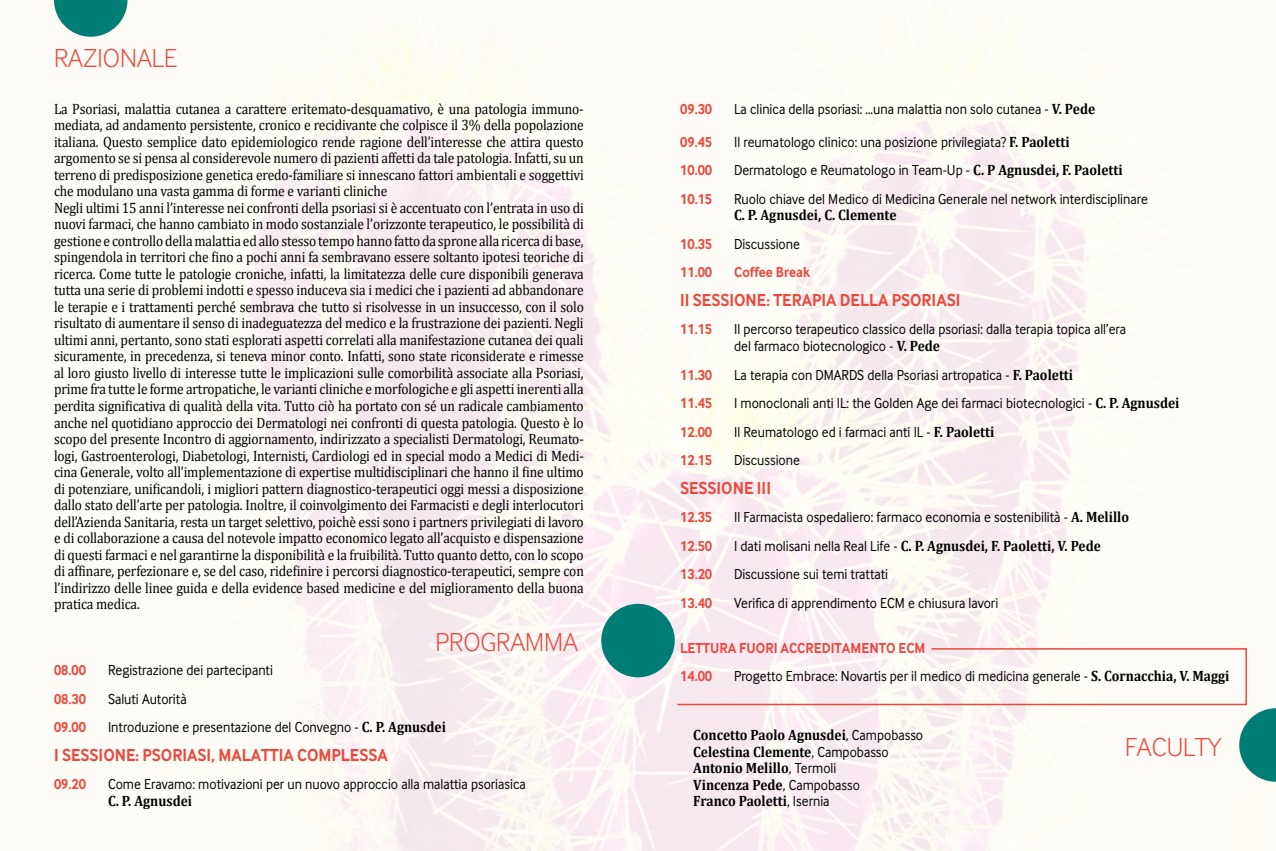
<style>
.page{position:relative;width:1276px;height:851px;background:#fff}
.page>*{position:absolute;margin:0;border:0;box-sizing:border-box;transform-origin:0 0}
.t1{font:300 27px "Inter Face";color:#e94a3f}
.t2{font:700 18px "Inter Face";color:#e94a3f;scale:.9 1}
.t3{font:15px/16.5px "Cambria";letter-spacing:-.01em;color:#000;scale:.9 1}
.t4{font:15px/16.5px "Inter Face";color:#000;scale:.9 1}
.t5{font:700 15px/16.5px "Cambria";color:#000;scale:.9 1}
.t6{font:700 15px/28.5px "Inter Face";color:#e94a3f;scale:.9 1}
.s1{font-family:"Cambria";font-weight:700}
.s2{font-family:"Inter Face";font-weight:400}
</style>
<div class="page">
<img style="left:127px;top:0;width:1149px;height:850px">
<svg style="left:54px;top:0;width:73px;height:37px"></svg>
<svg style="left:676px;top:647px;width:600px;height:134px"></svg>
<div style="left:601px;top:603px;width:74px;height:74px;background:#007d75;border-radius:50%"></div>
<h1 class="t1" style="left:54px;top:43px;width:125px">RAZIONALE</h1>
<p class="t3" style="left:54px;top:100px;width:590px">La Psoriasi, malattia cutanea a carattere eritemato-desquamativo, è una patologia immuno&shy;mediata, ad andamento persistente, cronico e recidivante che colpisce il 3% della popolazione italiana. Questo semplice dato epidemiologico rende ragione dell’interesse che attira questo argomento se si pensa al considerevole numero di pazienti affetti da tale patologia. Infatti, su un terreno di predisposizione genetica eredo-familiare si innescano fattori ambientali e soggettivi che modulano una vasta gamma di forme e varianti cliniche<br>Negli ultimi 15 anni l’interesse nei confronti della psoriasi si è accentuato con l’entrata in uso di nuovi farmaci, che hanno cambiato in modo sostanziale l’orizzonte terapeutico, le possibilità di gestione e controllo della malattia ed allo stesso tempo hanno fatto da sprone alla ricerca di base, spingendola in territori che fino a pochi anni fa sembravano essere soltanto ipotesi teoriche di ricerca. Come tutte le patologie croniche, infatti, la limitatezza delle cure disponibili generava tutta una serie di problemi indotti e spesso induceva sia i medici che i pazienti ad abbandonare le terapie e i trattamenti perché sembrava che tutto si risolvesse in un insuccesso, con il solo risultato di aumentare il senso di inadeguatezza del medico e la frustrazione dei pazienti. Negli ultimi anni, pertanto, sono stati esplorati aspetti correlati alla manifestazione cutanea dei quali sicuramente, in precedenza, si teneva minor conto. Infatti, sono state riconsiderate e rimesse al loro giusto livello di interesse tutte le implicazioni sulle comorbilità associate alla Psoriasi, prime fra tutte le forme artropatiche, le varianti cliniche e morfologiche e gli aspetti inerenti alla perdita significativa di qualità della vita. Tutto ciò ha portato con sé un radicale cambiamento anche nel quotidiano approccio dei Dermatologi nei confronti di questa patologia. Questo è lo scopo del presente Incontro di aggiornamento, indirizzato a specialisti Dermatologi, Reumato&shy;logi, Gastroenterologi, Diabetologi, Internisti, Cardiologi ed in special modo a Medici di Medi&shy;cina Generale, volto all’implementazione di expertise multidisciplinari che hanno il fine ultimo di potenziare, unificandoli, i migliori pattern diagnostico-terapeutici oggi messi a disposizione dallo stato dell’arte per patologia. Inoltre, il coinvolgimento dei Farmacisti e degli interlocutori dell’Azienda Sanitaria, resta un target selettivo, poichè essi sono i partners privilegiati di lavoro e di collaborazione a causa del notevole impatto economico legato all’acquisto e dispensazione di questi farmaci e nel garantirne la disponibilità e la fruibilità. Tutto quanto detto, con lo scopo di affinare, perfezionare e, se del caso, ridefinire i percorsi diagnostico-terapeutici, sempre con l’indirizzo delle linee guida e della evidence based medicine e del miglioramento della buona pratica medica.</p>
<h1 class="t1" style="left:435px;top:626px;width:144px">PROGRAMMA</h1>
<p class="t6" style="left:54px;top:655px;width:37px">08.00</p>
<p class="t4" style="left:108px;top:661px;width:185px">Registrazione dei partecipanti</p>
<p class="t6" style="left:54px;top:684px;width:37px">08.30</p>
<p class="t4" style="left:108px;top:690px;width:89px">Saluti Autorità</p>
<p class="t6" style="left:54px;top:712px;width:37px">09.00</p>
<p class="t4" style="left:108px;top:718px;width:377px">Introduzione e presentazione del Convegno - <span class="s1">C. P. Agnusdei</span></p>
<p class="t2" style="left:54px;top:744px;width:372px">I SESSIONE: PSORIASI, MALATTIA COMPLESSA</p>
<p class="t6" style="left:54px;top:769px;width:37px">09.20</p>
<p class="t4" style="left:108px;top:775px;width:466px">Come Eravamo: motivazioni per un nuovo approccio alla malattia psoriasica</p>
<p class="t5" style="left:108px;top:791px;width:95px">C. P. Agnusdei</p>
<p class="t6" style="left:680px;top:94px;width:37px">09.30</p>
<p class="t4" style="left:734px;top:100px;width:403px">La clinica della psoriasi: …una malattia non solo cutanea - <span class="s1">V. Pede</span></p>
<p class="t6" style="left:680px;top:127px;width:37px">09.45</p>
<p class="t4" style="left:734px;top:133px;width:374px">Il reumatologo clinico: una posizione privilegiata? <span class="s1">F. Paoletti</span></p>
<p class="t6" style="left:680px;top:156px;width:37px">10.00</p>
<p class="t4" style="left:734px;top:162px;width:433px">Dermatologo e Reumatologo in Team-Up - <span class="s1">C. P Agnusdei, F. Paoletti</span></p>
<p class="t6" style="left:680px;top:184px;width:37px">10.15</p>
<p class="t4" style="left:734px;top:190px;width:461px">Ruolo chiave del Medico di Medicina Generale nel network interdisciplinare</p>
<p class="t5" style="left:734px;top:206px;width:182px">C. P. Agnusdei, C. Clemente</p>
<p class="t6" style="left:680px;top:229px;width:37px">10.35</p>
<p class="t4" style="left:734px;top:235px;width:75px">Discussione</p>
<p class="t6" style="left:680px;top:258px;width:37px">11.00</p>
<p class="t6" style="left:734px;top:258px;width:86px">Coffee Break</p>
<p class="t2" style="left:680px;top:290px;width:313px">II SESSIONE: TERAPIA DELLA PSORIASI</p>
<p class="t6" style="left:680px;top:315px;width:37px">11.15</p>
<p class="t4" style="left:734px;top:321px;width:437px">Il percorso terapeutico classico della psoriasi: dalla terapia topica all’era del farmaco biotecnologico - <span class="s1">V. Pede</span></p>
<p class="t6" style="left:680px;top:360px;width:37px">11.30</p>
<p class="t4" style="left:734px;top:366px;width:378px">La terapia con DMARDS della Psoriasi artropatica - <span class="s1">F. Paoletti</span></p>
<p class="t6" style="left:680px;top:388px;width:37px">11.45</p>
<p class="t4" style="left:734px;top:394px;width:496px">I monoclonali anti IL: the Golden Age dei farmaci biotecnologici - <span class="s1">C. P. Agnusdei</span></p>
<p class="t6" style="left:680px;top:417px;width:37px">12.00</p>
<p class="t4" style="left:734px;top:423px;width:291px">Il Reumatologo ed i farmaci anti IL - <span class="s1">F. Paoletti</span></p>
<p class="t6" style="left:680px;top:445px;width:37px">12.15</p>
<p class="t4" style="left:734px;top:451px;width:75px">Discussione</p>
<p class="t2" style="left:680px;top:477px;width:102px">SESSIONE III</p>
<p class="t6" style="left:680px;top:502px;width:37px">12.35</p>
<p class="t4" style="left:734px;top:508px;width:440px">Il Farmacista ospedaliero: farmaco economia e sostenibilità - <span class="s1">A. Melillo</span></p>
<p class="t6" style="left:680px;top:531px;width:37px">12.50</p>
<p class="t5" style="left:734px;top:536px;width:409px"><span class="s2">I dati molisani nella Real Life -</span> C. P. Agnusdei, F. Paoletti, V. Pede</p>
<p class="t6" style="left:680px;top:559px;width:37px">13.20</p>
<p class="t4" style="left:734px;top:565px;width:173px">Discussione sui temi trattati</p>
<p class="t6" style="left:680px;top:588px;width:37px">13.40</p>
<p class="t4" style="left:734px;top:594px;width:295px">Verifica di apprendimento ECM e chiusura lavori</p>
<p class="t6" style="left:680px;top:633px;width:274px">LETTURA FUORI ACCREDITAMENTO ECM<br>14.00</p>
<p class="t4" style="left:734px;top:667px;width:552px">Progetto Embrace: Novartis per il medico di medicina generale - <span class="s1">S. Cornacchia, V. Maggi</span></p>
<p class="t5" style="left:693px;top:726px;width:257px">Concetto Paolo Agnusdei<span class="s2">, Campobasso<br></span>Celestina Clemente<span class="s2">, Campobasso<br></span>Antonio Melillo<span class="s2">, Termoli<br></span>Vincenza Pede<span class="s2">, Campobasso<br></span>Franco Paoletti<span class="s2">, Isernia</span></p>
<h1 class="t1" style="left:1125px;top:731px;width:98px">FACULTY</h1>
</div>
